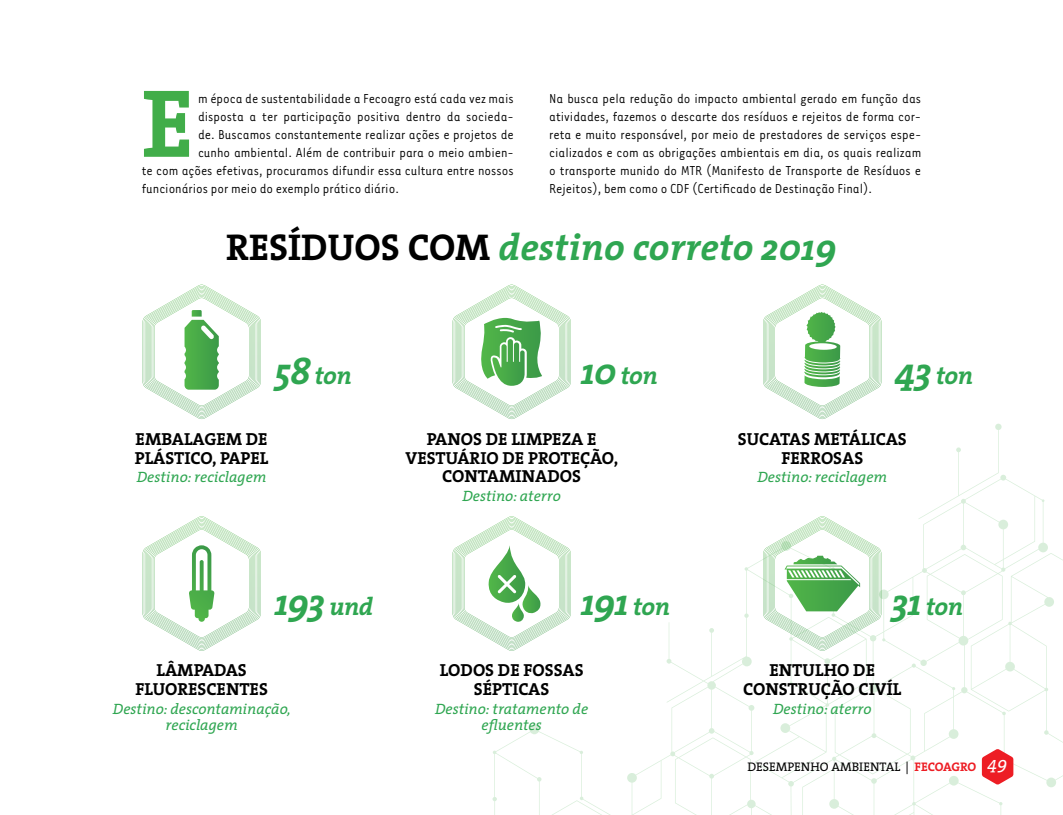
<style>
.page{position:relative;width:1063px;height:815px;background:#fff}
.page>*{position:absolute;margin:0;border:0;box-sizing:border-box;transform-origin:0 0}
.t1{font:700 97.62px "The Serif";color:#41ad49}
.t2{font:italic 700 37.5px "The Serif";color:#2fa651}
.t3{font:italic 700 25px "The Serif";letter-spacing:-.025em;color:#2fa651}
.t4{font:700 17.5px/18.8px "The Serif";color:#000;text-align:center}
.t5{font:15px/18px "Tarzana Nar OT";color:#000;text-align:justify}
.t6{font:italic 15px/16.2px "The Serif";color:#2fa651;text-align:center}
.t7{font:12.5px "The Serif";color:#000}
.s1{font-style:normal;color:#000}
.s2{font-size:37.5px}
.s3{font-size:25px}
.s4{font-weight:700;color:#ed1d24}
</style>
<div class="page">
<svg style="left:956px;top:424px;width:46px;height:51px"></svg>
<svg style="left:452px;top:475px;width:611px;height:340px"></svg>
<svg style="left:982px;top:749px;width:31px;height:36px"></svg>
<svg style="left:143px;top:516px;width:118px;height:135px"></svg>
<svg style="left:453px;top:516px;width:118px;height:135px"></svg>
<svg style="left:763px;top:285px;width:118px;height:134px"></svg>
<svg style="left:763px;top:516px;width:118px;height:135px"></svg>
<svg style="left:143px;top:285px;width:118px;height:134px"></svg>
<svg style="left:453px;top:285px;width:118px;height:134px"></svg>
<h1 class="t1" style="left:142px;top:42px;width:54px">E</h1>
<p class="t5" style="left:198px;top:89px;width:317px">m época de sustentabilidade a Fecoagro está cada vez mais</p>
<p class="t5" style="left:198px;top:107px;width:317px">disposta a ter participação positiva dentro da socieda-</p>
<p class="t5" style="left:198px;top:125px;width:317px">de. Buscamos constantemente realizar ações e projetos de</p>
<p class="t5" style="left:198px;top:143px;width:317px">cunho ambiental. Além de contribuir para o meio ambien-</p>
<p class="t5" style="left:142px;top:161px;width:374px">te com ações efetivas, procuramos difundir essa cultura entre nossos</p>
<p class="t5" style="left:142px;top:179px;width:259px">funcionários por meio do exemplo prático diário.</p>
<h2 class="t2" style="left:226px;top:215px;width:612px"><span class="s1">RESÍDUOS COM</span> destino correto 2019</h2>
<p class="t5" style="left:549px;top:89px;width:374px">Na busca pela redução do impacto ambiental gerado em função das atividades, fazemos o descarte dos resíduos e rejeitos de forma cor&shy;reta e muito responsável, por meio de prestadores de serviços espe&shy;cializados e com as obrigações ambientais em dia, os quais realizam o transporte munido do MTR (Manifesto de Transporte de Resíduos e Rejeitos), bem como o CDF (Certificado de Destinação Final).</p>
<h3 class="t3" style="left:274px;top:354px;width:79px"><span class="s2">58</span> ton</h3>
<p class="t4" style="left:135px;top:429px;width:135px;text-align:left">EMBALAGEM DE<br>PLÁSTICO, PAPEL</p>
<p class="t6" style="left:137px;top:469px;width:131px">Destino: reciclagem</p>
<h3 class="t3" style="left:581px;top:354px;width:79px"><span class="s2">10</span> ton</h3>
<p class="t4" style="left:406px;top:429px;width:214px">PANOS DE LIMPEZA E<br>VESTUÁRIO DE PROTEÇÃO,<br>CONTAMINADOS</p>
<p class="t6" style="left:462px;top:487px;width:100px">Destino: aterro</p>
<h3 class="t3" style="left:895px;top:354px;width:80px"><span class="s2">43</span> ton</h3>
<p class="t4" style="left:738px;top:429px;width:170px">SUCATAS METÁLICAS<br>FERROSAS</p>
<p class="t6" style="left:758px;top:469px;width:131px">Destino: reciclagem</p>
<h2 class="t2" style="left:274px;top:571px;width:101px">193 <span class="s3">und</span></h2>
<p class="t4" style="left:135px;top:661px;width:134px">LÂMPADAS<br>FLUORESCENTES</p>
<p class="t6" style="left:113px;top:700px;width:179px">Destino: descontaminação, reciclagem</p>
<h2 class="t2" style="left:581px;top:571px;width:91px">191 <span class="s3">ton</span></h2>
<h3 class="t3" style="left:891px;top:586px;width:73px"><span class="s2">31</span> ton</h3>
<p class="t4" style="left:440px;top:661px;width:145px">LODOS DE FOSSAS<br>SÉPTICAS</p>
<p class="t6" style="left:435px;top:700px;width:155px">Destino: tratamento de efluentes</p>
<p class="t4" style="left:743px;top:661px;width:160px">ENTULHO DE<br>CONSTRUÇÃO CIVÍL</p>
<p class="t6" style="left:773px;top:700px;width:100px">Destino: aterro</p>
<p class="t7" style="left:747px;top:757px;width:261px">DESEMPENHO AMBIENTAL | <span class="s4">FECOAGRO</span> <sup>49</sup></p>
</div>
